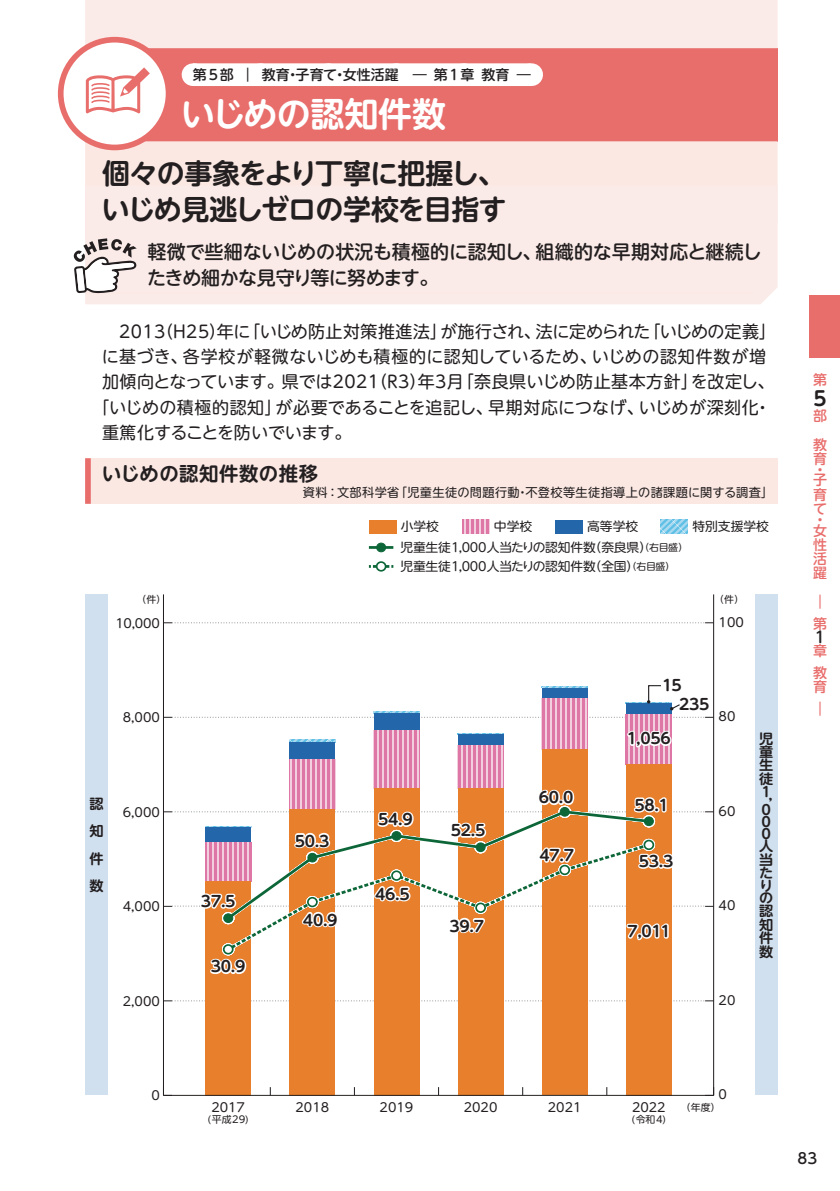
<style>
.page{position:relative;width:840px;height:1191px;background:#fff}
.page>*{position:absolute;margin:0;border:0;box-sizing:border-box;transform-origin:0 0}
.t1{font:500 62.4px "UD Shin M Go Pro";color:#e86e6c}
.t2{font:700 34px "UD Shin M Go Pro De";letter-spacing:-.015em;color:#fff}
.t3{font:700 28px/36px "UD Shin M Go Pro De";letter-spacing:-.03em;color:#231f20}
.t4{font:700 19.8px "UD Shin M Go Pro De";color:#231f20}
.t5{font:700 19.4px "UD Shin M Go Pro De";letter-spacing:.025em;color:#231f20}
.t6{font:500 19px/26px "UD Shin M Go Pro";letter-spacing:-.015em;color:#231f20}
.t7{font:17px "UD Shin M Go Pro";letter-spacing:.01em;color:#231f20}
.t8{font:17px "UD Shin M Go Pro";letter-spacing:-.025em;color:#231f20}
.t9{font:500 15.6px "UD Shin M Go Pro";color:#231f20}
.t10{font:700 15.2px/19.2px "UD Shin M Go Pro De";letter-spacing:-.015em;color:#231f20}
.t11{font:500 14.8px "UD Shin Go Pro";color:#231f20}
.t12{font:500 14px "UD Shin M Go Pro";color:#231f20}
.t13{font:500 14px/10.8px "UD Shin M Go Pro";color:#e86e6c}
.t14{font:700 13.8px/13px "UD Shin M Go Pro De";color:#231f20;text-align:justify}
.t15{font:12.4px "UD Shin M Go Pro";color:#231f20}
.t16{font:12.4px "UD Shin M Go Pro";letter-spacing:-.02em;color:#231f20}
.t17{font:12.2px "UD Shin M Go Pro";letter-spacing:.03em;color:#231f20}
.t18{font:9.6px "UD Shin M Go Pro";color:#231f20}
.s1{font-size:9.6px}
</style>
<div class="page">
<div style="left:85px;top:48px;width:692px;height:40px;background:#e86e6c"></div>
<div style="left:85px;top:0;width:692px;height:48px;background:#fbebe8"></div>
<div style="left:193px;top:63px;width:337px;height:23px;background:#fff"></div>
<svg style="left:260px;top:63px;width:236px;height:1px"></svg>
<svg style="left:530px;top:63px;width:1px;height:23px"></svg>
<div style="left:85px;top:88px;width:692px;height:54px;background:#e86e6c"></div>
<div style="left:85px;top:142px;width:692px;height:44px;background:#fbe8e3"></div>
<div style="left:85px;top:186px;width:692px;height:118px;background:#fbebe8"></div>
<hr style="left:85px;top:293px;width:669px;height:1px;background:#fbe8e3">
<div style="left:85px;top:458px;width:692px;height:46px;background:#fbe8e3"></div>
<div style="left:85px;top:458px;width:6px;height:46px;background:#e86e6c"></div>
<svg style="left:74px;top:238px;width:63px;height:56px"></svg>
<hr style="left:289px;top:740px;width:46px;height:2px;background:#bfbfbf">
<hr style="left:457px;top:733px;width:46px;height:1px;background:#bfbfbf">
<div style="left:289px;top:742px;width:46px;height:17px;background:#2366a9"></div>
<div style="left:373px;top:713px;width:46px;height:17px;background:#2366a9"></div>
<div style="left:457px;top:734px;width:46px;height:12px;background:#2366a9"></div>
<svg style="left:289px;top:759px;width:46px;height:28px"></svg>
<svg style="left:373px;top:730px;width:46px;height:57px;background:#e69bbd"></svg>
<svg style="left:457px;top:746px;width:46px;height:41px;background:#e69bbd"></svg>
<svg style="left:541px;top:718px;width:46px;height:31px"></svg>
<svg style="left:625px;top:718px;width:46px;height:46px"></svg>
<div style="left:205px;top:881px;width:46px;height:214px;background:#e77f2c"></div>
<div style="left:289px;top:809px;width:46px;height:286px;background:#e77f2c"></div>
<div style="left:373px;top:788px;width:46px;height:307px;background:#e77f2c"></div>
<div style="left:457px;top:788px;width:46px;height:307px;background:#e77f2c"></div>
<div style="left:541px;top:749px;width:46px;height:346px;background:#e77f2c"></div>
<div style="left:625px;top:764px;width:46px;height:331px;background:#e77f2c"></div>
<hr style="left:163px;top:1095px;width:550px;height:1px;background:#231f20">
<hr style="left:163px;top:594px;width:1px;height:501px;background:#231f20">
<svg style="left:164px;top:1000px;width:549px;height:1px"></svg>
<svg style="left:164px;top:622px;width:549px;height:1px"></svg>
<hr style="left:713px;top:594px;width:1px;height:501px;background:#231f20">
<svg style="left:625px;top:728px;width:47px;height:21px"></svg>
<svg style="left:164px;top:787px;width:549px;height:189px"></svg>
<svg style="left:660px;top:520px;width:27px;height:13px"></svg>
<div style="left:555px;top:520px;width:27px;height:13px;background:#2366a9"></div>
<svg style="left:462px;top:520px;width:27px;height:13px"></svg>
<div style="left:369px;top:520px;width:27px;height:13px;background:#e77f2c"></div>
<svg style="left:369px;top:565px;width:24px;height:3px"></svg>
<hr style="left:369px;top:546px;width:24px;height:3px;background:#0c6638">
<div style="left:376px;top:562px;width:9px;height:9px;background:#fff;border-radius:50%"></div>
<div style="left:375px;top:561px;width:11px;height:10px;border:2px solid #0c6638;border-radius:50%"></div>
<div style="left:376px;top:543px;width:9px;height:9px;background:#0c6638;border-radius:50%"></div>
<div style="left:376px;top:542px;width:10px;height:10px;border:1px solid #0c6638;border-radius:50%"></div>
<svg style="left:164px;top:685px;width:549px;height:33px"></svg>
<div style="left:85px;top:594px;width:23px;height:501px;background:#d1e0ef"></div>
<div style="left:754px;top:594px;width:23px;height:501px;background:#d1e0ef"></div>
<div style="left:61px;top:40px;width:107px;height:107px;background:#fff;border-radius:50%"></div>
<svg style="left:86px;top:67px;width:64px;height:46px"></svg>
<div style="left:58px;top:37px;width:113px;height:113px;border:6px solid #e86e6c;border-radius:50%"></div>
<p class="t12" style="left:193px;top:64px;width:339px">第5部 ｜ 教育・子育て・女性活躍 ― 第1章 教育 ―</p>
<h2 class="t2" style="left:181px;top:87px;width:266px">いじめの認知件数</h2>
<h3 class="t3" style="left:102px;top:154px;width:406px">個々の事象をより丁寧に把握し、いじめ見逃しゼロの学校を目指す</h3>
<p class="t6" style="left:147px;top:238px;width:615px">軽微で些細ないじめの状況も積極的に認知し、組織的な早期対応と継続したきめ細かな見守り等に努めます。</p>
<p class="t7" style="left:119px;top:317px;width:658px">2013（H25）年に「いじめ防止対策推進法」が施行され、法に定められた「いじめの定義」</p>
<p class="t7" style="left:102px;top:343px;width:665px">に基づき、各学校が軽微ないじめも積極的に認知しているため、いじめの認知件数が増</p>
<p class="t7" style="left:102px;top:368px;width:673px">加傾向となっています。県では2021（R3）年3月「奈良県いじめ防止基本方針」を改定し、</p>
<p class="t7" style="left:92px;top:393px;width:680px">「いじめの積極的認知」が必要であることを追記し、早期対応につなげ、いじめが深刻化・</p>
<p class="t8" style="left:102px;top:419px;width:250px">重篤化することを防いでいます。</p>
<p class="t5" style="left:102px;top:458px;width:218px">いじめの認知件数の推移</p>
<p class="t17" style="left:303px;top:482px;width:471px">資料：文部科学省「児童生徒の問題行動・不登校等生徒指導上の諸課題に関する調査」</p>
<p class="t15" style="left:400px;top:516px;width:40px">小学校</p>
<p class="t15" style="left:493px;top:516px;width:40px">中学校</p>
<p class="t15" style="left:587px;top:516px;width:53px">高等学校</p>
<p class="t15" style="left:692px;top:516px;width:78px">特別支援学校</p>
<p class="t16" style="left:400px;top:556px;width:276px">児童生徒1,000人当たりの認知件数（全国）<span class="s1">（右目盛）</span></p>
<p class="t15" style="left:400px;top:537px;width:289px">児童生徒1,000人当たりの認知件数（奈良県）<span class="s1">（右目盛）</span></p>
<p class="t18" style="left:136px;top:592px;width:31px">（件）</p>
<p class="t18" style="left:713px;top:592px;width:31px">（件）</p>
<p class="t15" style="left:115px;top:613px;width:46px">10,000</p>
<p class="t15" style="left:123px;top:707px;width:39px">8,000</p>
<p class="t14" style="left:89px;top:789px;width:15px;line-height:27.4px">認知件数</p>
<p class="t15" style="left:123px;top:802px;width:39px">6,000</p>
<p class="t15" style="left:123px;top:896px;width:39px">4,000</p>
<p class="t15" style="left:123px;top:991px;width:39px">2,000</p>
<p class="t10" style="left:201px;top:891px;width:36px">37.5</p>
<p class="t10" style="left:211px;top:956px;width:36px">30.9</p>
<p class="t10" style="left:295px;top:830px;width:36px">50.3</p>
<p class="t10" style="left:303px;top:909px;width:36px">40.9</p>
<p class="t10" style="left:378px;top:809px;width:36px">54.9</p>
<p class="t10" style="left:375px;top:883px;width:36px">46.5</p>
<p class="t10" style="left:450px;top:820px;width:36px">52.5</p>
<p class="t10" style="left:449px;top:915px;width:36px">39.7</p>
<p class="t10" style="left:538px;top:787px;width:36px">60.0</p>
<p class="t10" style="left:539px;top:845px;width:36px">47.7</p>
<p class="t15" style="left:718px;top:612px;width:27px">100</p>
<p class="t10" style="left:678px;top:675px;width:32px;text-indent:-17px">15<br>235</p>
<p class="t10" style="left:626px;top:728px;width:45px">1,056</p>
<p class="t15" style="left:718px;top:706px;width:18px">80</p>
<p class="t10" style="left:634px;top:795px;width:36px">58.1</p>
<p class="t10" style="left:638px;top:851px;width:36px">53.3</p>
<p class="t10" style="left:627px;top:921px;width:45px">7,011</p>
<p class="t15" style="left:718px;top:801px;width:18px">60</p>
<p class="t15" style="left:718px;top:895px;width:18px">40</p>
<p class="t15" style="left:718px;top:990px;width:18px">20</p>
<p class="t14" style="left:758px;top:731px;width:15px">児童生徒１</p>
<p class="t14" style="left:758px;top:798px;width:14px;line-height:14.8px">，０<br>０</p>
<p class="t14" style="left:758px;top:826px;width:15px;text-align:left">０人当たりの認知件数</p>
<h1 class="t1" style="left:788px;top:275px;width:64px">█</h1>
<p class="t13" style="left:812px;top:374px;width:15px">第</p>
<p class="t13" style="left:812px;top:401px;width:15px;line-height:28.6px">部教</p>
<p class="t13" style="left:812px;top:452px;width:15px">育・子</p>
<p class="t13" style="left:812px;top:486px;width:15px;line-height:14.2px">育て</p>
<p class="t13" style="left:812px;top:513px;width:15px">・女</p>
<p class="t13" style="left:812px;top:537px;width:15px;line-height:14.2px;text-align:justify">性活躍</p>
<p class="t13" style="left:812px;top:590px;width:15px;line-height:21.6px">︱第</p>
<p class="t9" style="left:814px;top:625px;width:12px">1</p>
<p class="t13" style="left:812px;top:639px;width:15px;line-height:21.6px">章教</p>
<p class="t13" style="left:812px;top:675px;width:15px;line-height:21.6px">育︱</p>
<p class="t4" style="left:813px;top:382px;width:15px">5</p>
<p class="t15" style="left:151px;top:1085px;width:10px">0</p>
<p class="t15" style="left:211px;top:1097px;width:35px">2017</p>
<p class="t15" style="left:295px;top:1097px;width:35px">2018</p>
<p class="t15" style="left:379px;top:1097px;width:35px">2019</p>
<p class="t15" style="left:463px;top:1097px;width:35px">2020</p>
<p class="t15" style="left:547px;top:1097px;width:35px">2021</p>
<p class="t18" style="left:207px;top:1111px;width:43px">(平成29)</p>
<p class="t15" style="left:718px;top:1084px;width:10px">0</p>
<p class="t15" style="left:631px;top:1097px;width:90px">2022 <span class="s1">（年度）</span></p>
<p class="t18" style="left:631px;top:1111px;width:36px">(令和4)</p>
<p class="t11" style="left:797px;top:1146px;width:21px">83</p>
</div>
